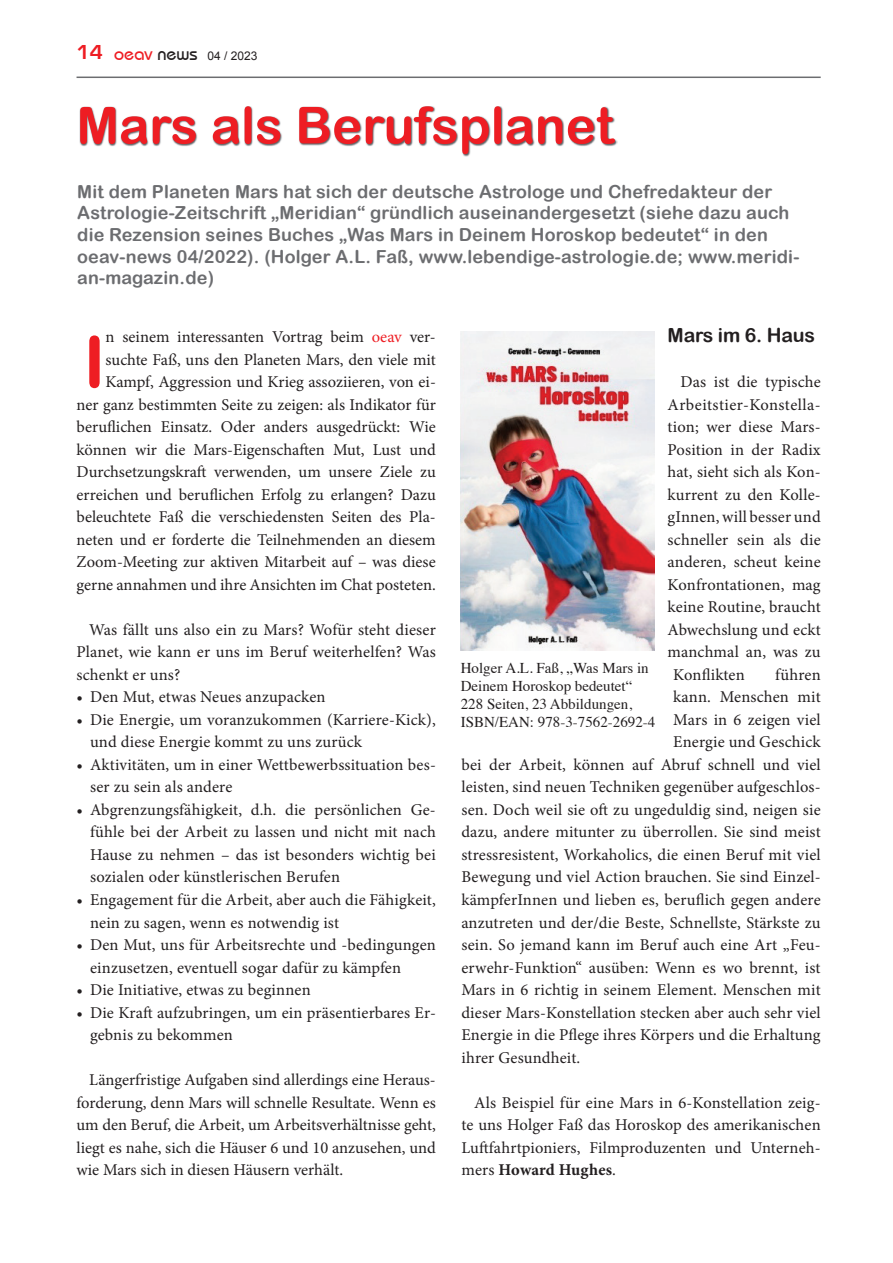
<style>
.page{position:relative;width:893px;height:1263px;background:#fff}
.page>*{position:absolute;margin:0;border:0;box-sizing:border-box;transform-origin:0 0}
.t1{font:71.25px "Arial Rounded MT Bold";color:#ee1d23}
.t2{font:51px "Arial Rounded MT Bold";color:#ee1d23}
.t3{font:19.5px "Arial Rounded MT Bold";letter-spacing:-.01em;color:#231f20}
.t4{font:18px/21.6px "Arial Rounded MT Bold";letter-spacing:.01em;color:#6c6d70}
.t5{font:16.5px/22.5px "Minion Pro";letter-spacing:.005em;color:#231f20}
.t6{font:16.5px "Minion Pro";letter-spacing:.025em;color:#231f20}
.t7{font:15px/18px "Times";color:#231f20}
.t8{font:12px "Arial";color:#231f20}
.s1{font-family:"Eurostile";font-weight:700;font-size:21px;color:#ee1d23}
.s2{font-family:"Bimini Normal";font-size:18px;color:#ee1d23}
.s3{font-family:"Bimini Normal";font-size:18px}
.s4{color:#ee1d23}
.s5{font-weight:700}
</style>
<div class="page">
<hr style="left:77px;top:77px;width:744px;height:1px;background:#6c6d70">
<img style="left:80px;top:106px;width:537px;height:50px">
<img style="left:461px;top:332px;width:194px;height:319px">
<p class="t8" style="left:77px;top:48px;width:182px"><span class="s1">14</span> <span class="s2">oeav</span> <span class="s3">news</span> 04 / 2023</p>
<h2 class="t2" style="left:77px;top:95px;width:539px">Mars als Berufsplanet</h2>
<p class="t4" style="left:77px;top:180px;width:724px">Mit dem Planeten Mars hat sich der deutsche Astrologe und Chefredakteur der Astrologie-Zeitschrift „Meridian“ gründlich auseinandergesetzt (siehe dazu auch die Rezension seines Buches „Was Mars in Deinem Horoskop bedeutet“ in den oeav-news 04/2022). (Holger A.L. Faß, www.lebendige-astrologie.de; www.meridi&shy;an-magazin.de)</p>
<p class="t5" style="left:77px;top:326px;width:361px;text-align:right">n seinem interessanten Vortrag beim <span class="s4">oeav</span> ver&shy;suchte Faß, uns den Planeten Mars, den viele mit Kampf, Aggression und Krieg assoziieren, von ei-<br>ner ganz bestimmten Seite zu zeigen: als Indikator für beruflichen Einsatz. Oder anders ausgedrückt: Wie können wir die Mars-Eigenschaften Mut, Lust und Durchsetzungskraft verwenden, um unsere Ziele zu erreichen und beruflichen Erfolg zu erlangen? Dazu beleuchtete Faß die verschiedensten Seiten des Pla&shy;neten und er forderte die Teilnehmenden an diesem Zoom-Meeting zur aktiven Mitarbeit auf – was diese gerne annahmen und ihre Ansichten im Chat posteten.</p>
<p class="t5" style="left:77px;top:618px;width:361px;text-align:justify;text-indent:13px">Was fällt uns also ein zu Mars? Wofür steht dieser Planet, wie kann er uns im Beruf weiterhelfen? Was schenkt er uns?</p>
<p class="t5" style="left:77px;top:686px;width:251px">• Den Mut, etwas Neues anzupacken</p>
<p class="t5" style="left:90px;top:708px;width:347px;text-indent:-13px">• Die Energie, um voranzukommen (Karriere-Kick), und diese Energie kommt zu uns zurück</p>
<p class="t5" style="left:90px;top:753px;width:347px;text-indent:-13px">• Aktivitäten, um in einer Wettbewerbssituation bes&shy;ser zu sein als andere</p>
<p class="t5" style="left:90px;top:798px;width:347px;text-align:justify;text-indent:-13px">• Abgrenzungsfähigkeit, d.h. die persönlichen Ge&shy;fühle bei der Arbeit zu lassen und nicht mit nach Hause zu nehmen – das ist besonders wichtig bei sozialen oder künstlerischen Berufen</p>
<p class="t5" style="left:90px;top:888px;width:347px;text-indent:-13px">• Engagement für die Arbeit, aber auch die Fähigkeit, nein zu sagen, wenn es notwendig ist</p>
<p class="t5" style="left:90px;top:933px;width:347px;text-indent:-13px">• Den Mut, uns für Arbeitsrechte und -bedingungen einzusetzen, eventuell sogar dafür zu kämpfen</p>
<p class="t5" style="left:77px;top:978px;width:236px">• Die Initiative, etwas zu beginnen</p>
<p class="t5" style="left:90px;top:1001px;width:347px;text-indent:-13px">• Die Kraft aufzubringen, um ein präsentierbares Er&shy;gebnis zu bekommen</p>
<p class="t5" style="left:77px;top:1068px;width:361px;text-align:justify;text-indent:13px">Längerfristige Aufgaben sind allerdings eine Heraus&shy;forderung, denn Mars will schnelle Resultate. Wenn es um den Beruf, die Arbeit, um Arbeitsverhältnisse geht, liegt es nahe, sich die Häuser 6 und 10 anzusehen, und wie Mars sich in diesen Häusern verhält.</p>
<h1 class="t1" style="left:83px;top:320px;width:24px">I</h1>
<p class="t3" style="left:668px;top:324px;width:149px">Mars im 6. Haus</p>
<p class="t5" style="left:680px;top:371px;width:142px">Das ist die typische</p>
<p class="t6" style="left:668px;top:393px;width:155px">Arbeitstier-Konstella-</p>
<p class="t5" style="left:668px;top:416px;width:155px">tion; wer diese Mars-</p>
<p class="t5" style="left:668px;top:438px;width:155px">Position in der Radix</p>
<p class="t5" style="left:668px;top:461px;width:155px">hat, sieht sich als Kon-</p>
<p class="t5" style="left:668px;top:483px;width:155px">kurrent zu den Kolle-</p>
<p class="t5" style="left:668px;top:506px;width:155px">gInnen, will besser und</p>
<p class="t5" style="left:668px;top:528px;width:155px">schneller sein als die</p>
<p class="t5" style="left:668px;top:551px;width:155px">anderen, scheut keine</p>
<p class="t5" style="left:668px;top:573px;width:155px">Konfrontationen, mag</p>
<p class="t5" style="left:668px;top:596px;width:155px">keine Routine, braucht</p>
<p class="t5" style="left:668px;top:618px;width:155px">Abwechslung und eckt</p>
<p class="t5" style="left:668px;top:641px;width:155px">manchmal an, was zu</p>
<p class="t5" style="left:673px;top:663px;width:73px">Konflikten</p>
<p class="t5" style="left:775px;top:663px;width:47px">führen</p>
<p class="t5" style="left:673px;top:686px;width:149px">kann. Menschen mit</p>
<p class="t5" style="left:673px;top:708px;width:149px">Mars in 6 zeigen viel</p>
<p class="t5" style="left:673px;top:731px;width:149px">Energie und Geschick</p>
<p class="t5" style="left:461px;top:753px;width:361px">bei der Arbeit, können auf Abruf schnell und viel</p>
<p class="t5" style="left:461px;top:776px;width:361px">leisten, sind neuen Techniken gegenüber aufgeschlos-</p>
<p class="t5" style="left:461px;top:798px;width:361px">sen. Doch weil sie oft zu ungeduldig sind, neigen sie</p>
<p class="t5" style="left:461px;top:821px;width:361px">dazu, andere mitunter zu überrollen. Sie sind meist</p>
<p class="t5" style="left:461px;top:843px;width:361px">stressresistent, Workaholics, die einen Beruf mit viel</p>
<p class="t5" style="left:461px;top:866px;width:361px">Bewegung und viel Action brauchen. Sie sind Einzel-</p>
<p class="t5" style="left:461px;top:888px;width:361px">kämpferInnen und lieben es, beruflich gegen andere</p>
<p class="t5" style="left:461px;top:911px;width:361px">anzutreten und der/die Beste, Schnellste, Stärkste zu</p>
<p class="t5" style="left:461px;top:933px;width:361px">sein. So jemand kann im Beruf auch eine Art „Feu-</p>
<p class="t5" style="left:461px;top:956px;width:361px">erwehr-Funktion“ ausüben: Wenn es wo brennt, ist</p>
<p class="t5" style="left:461px;top:978px;width:361px">Mars in 6 richtig in seinem Element. Menschen mit</p>
<p class="t5" style="left:461px;top:1001px;width:361px">dieser Mars-Konstellation stecken aber auch sehr viel</p>
<p class="t5" style="left:461px;top:1023px;width:361px">Energie in die Pflege ihres Körpers und die Erhaltung</p>
<p class="t5" style="left:461px;top:1046px;width:120px">ihrer Gesundheit.</p>
<p class="t5" style="left:461px;top:1091px;width:361px;text-align:justify;text-indent:13px">Als Beispiel für eine Mars in 6-Konstellation zeig&shy;te uns Holger Faß das Horoskop des amerikanischen Luftfahrtpioniers, Filmproduzenten und Unterneh&shy;mers <span class="s5">Howard Hughes</span>.</p>
<p class="t7" style="left:461px;top:657px;width:196px">Holger A.L. Faß, „Was Mars in<br>Deinem Horoskop bedeutet“<br>228 Seiten, 23 Abbildungen,<br>ISBN/EAN: 978-3-7562-2692-4</p>
</div>
